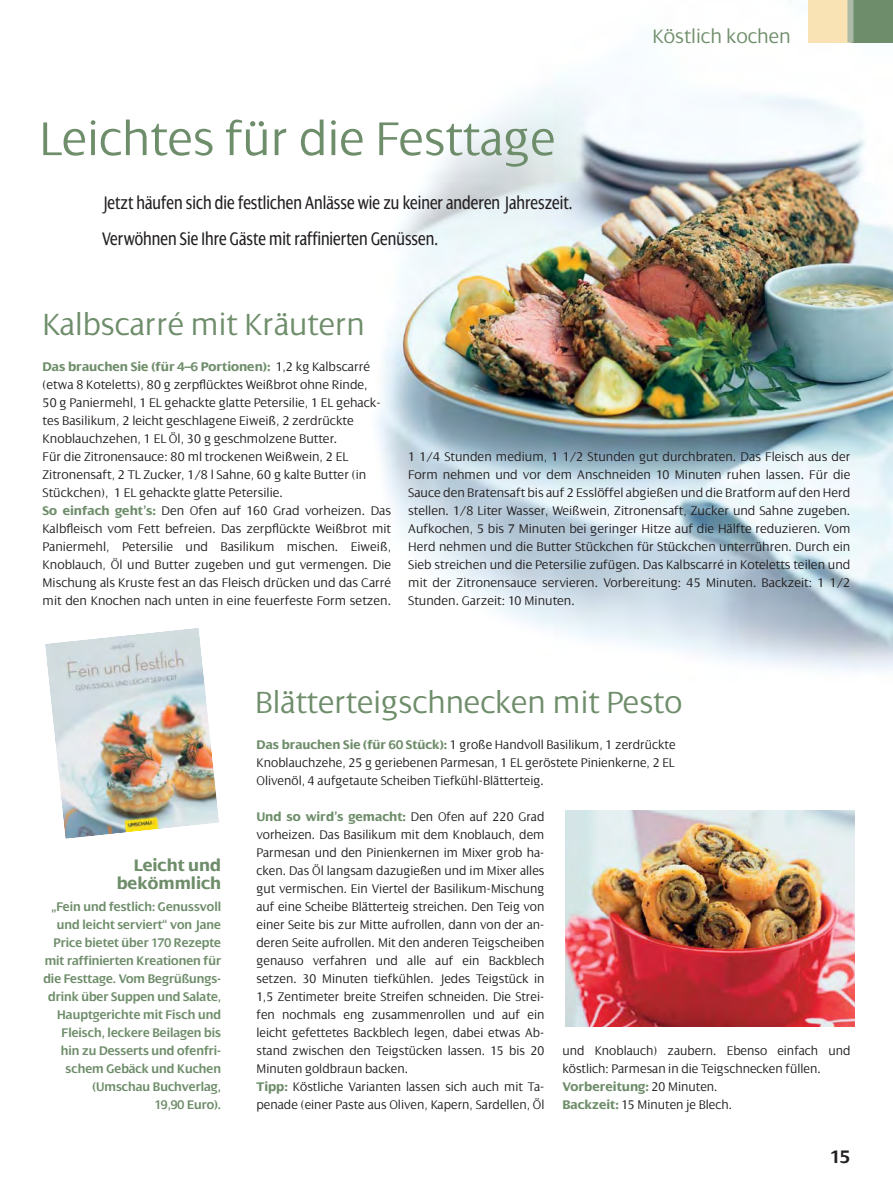
<style>
.page{position:relative;width:893px;height:1191px;background:#fff}
.page>*{position:absolute;margin:0;border:0;box-sizing:border-box;transform-origin:0 0}
.t1{font:300 51px "Dialog";color:#6e8d6a}
.t2{font:300 33px "Dialog";color:#6e8d6a}
.t3{font:300 21px "Dialog";color:#6e8d6a}
.t4{font:19.5px/36px "Dialog Cond";color:#231f20}
.t5{font:700 19.5px "Dialog";color:#231f20}
.t6{font:700 18px/18px "Dialog";color:#6e8d6a;text-align:right}
.t7{font:300 13.5px/18px "Dialog";color:#231f20}
.t8{font:600 13.5px/18px "Dialog";color:#6e8d6a;text-align:right}
.s1{font-weight:700;color:#6e8d6a}
</style>
<div class="page">
<img style="left:377px;top:54px;width:516px;height:617px">
<img style="left:566px;top:810px;width:289px;height:216px">
<img style="left:45px;top:628px;width:174px;height:211px">
<div style="left:850px;top:0;width:43px;height:43px;background:#6e8d6a"></div>
<div style="left:808px;top:0;width:42px;height:43px;background:#f9e3b4"></div>
<div style="left:847px;top:0;width:6px;height:43px;background:#adbaa6"></div>
<h1 class="t1" style="left:39px;top:119px;width:518px">Leichtes für die Festtage</h1>
<h3 class="t4" style="left:102px;top:186px;width:472px">Jetzt häufen sich die festlichen Anlässe wie zu keiner anderen Jahreszeit.<br>Verwöhnen Sie Ihre Gäste mit raffinierten Genüssen.</h3>
<h3 class="t3" style="left:652px;top:27px;width:140px">Köstlich kochen</h3>
<h2 class="t2" style="left:43px;top:311px;width:324px">Kalbscarré mit Kräutern</h2>
<p class="t7" style="left:43px;top:359px;width:350px"><span class="s1">Das brauchen Sie (für 4–6 Portionen):</span> 1,2 kg Kalbscarré (etwa 8 Koteletts), 80 g zerpflücktes Weißbrot ohne Rinde,<br>50 g Paniermehl, 1 EL gehackte glatte Petersilie, 1 EL gehack&shy;tes Basilikum, 2 leicht geschlagene Eiweiß, 2 zerdrückte Knoblauchzehen, 1 EL Öl, 30 g geschmolzene Butter.<br>Für die Zitronensauce: 80 ml trockenen Weißwein, 2 EL Zitronensaft, 2 TL Zucker, 1/8 l Sahne, 60 g kalte Butter (in Stückchen), 1 EL gehackte glatte Petersilie.<br><span class="s1">So einfach geht’s:</span> Den Ofen auf 160 Grad vorheizen. Das Kalbfleisch vom Fett befreien. Das zerpflückte Weißbrot mit Paniermehl, Petersilie und Basilikum mischen. Eiweiß, Knoblauch, Öl und Butter zugeben und gut vermengen. Die Mischung als Kruste fest an das Fleisch drücken und das Carré mit den Knochen nach unten in eine feuerfeste Form setzen.</p>
<p class="t7" style="left:408px;top:449px;width:444px;text-align:justify">1 1/4 Stunden medium, 1 1/2 Stunden gut durchbraten. Das Fleisch aus der Form nehmen und vor dem Anschneiden 10 Minuten ruhen lassen. Für die Sauce den Bratensaft bis auf 2 Esslöffel abgießen und die Bratform auf den Herd stellen. 1/8 Liter Wasser, Weißwein, Zitronensaft, Zucker und Sahne zugeben.<br>Aufkochen, 5 bis 7 Minuten bei geringer Hitze auf die Hälfte reduzieren. Vom Herd nehmen und die Butter Stückchen für Stückchen unterrühren. Durch ein Sieb streichen und die Petersilie zufügen. Das Kalbscarré in Koteletts teilen und mit der Zitronensauce servieren. Vorbereitung: 45 Minuten. Backzeit: 1 1/2<br>Stun den. Garzeit: 10 Minuten.</p>
<h2 class="t2" style="left:255px;top:689px;width:429px">Blätterteigschnecken mit Pesto</h2>
<h3 class="t6" style="left:117px;top:857px;width:106px">Leicht und bekömmlich</h3>
<p class="t8" style="left:43px;top:899px;width:179px">„Fein und festlich: Genussvoll und leicht serviert“ von Jane<br>Price bietet über 170 Rezepte mit raffinierten Kreationen für die Festtage. Vom Begrüßungs&shy;drink über Suppen und Salate,<br>Hauptgerichte mit Fisch und<br>Fleisch, leckere Beilagen bis hin zu Desserts und ofenfri&shy;schem Gebäck und Kuchen (Umschau Buchverlag,<br>19,90 Euro).</p>
<p class="t7" style="left:257px;top:737px;width:420px;text-align:justify"><span class="s1">Das brauchen Sie (für 60 Stück):</span> 1 große Handvoll Basilikum, 1 zerdrückte Knoblauchzehe, 25 g geriebenen Parmesan, 1 EL geröstete Pinienkerne, 2 EL Olivenöl, 4 aufgetaute Scheiben Tiefkühl-Blätterteig.</p>
<p class="t7" style="left:256px;top:809px;width:289px"><span class="s1">Und so wird’s gemacht:</span> Den Ofen auf 220 Grad vorheizen. Das Basilikum mit dem Knoblauch, dem Parmesan und den Pinienkernen im Mixer grob ha&shy;cken. Das Öl langsam dazugießen und im Mixer alles gut vermischen. Ein Viertel der Basilikum-Mischung auf eine Scheibe Blätterteig streichen. Den Teig von einer Seite bis zur Mitte aufrollen, dann von der an&shy;deren Seite aufrollen. Mit den anderen Teigscheiben genauso verfahren und alle auf ein Backblech setzen. 30 Minuten tiefkühlen. Jedes Teigstück in 1,5 Zentimeter breite Streifen schneiden. Die Strei&shy;fen nochmals eng zusammenrollen und auf ein leicht gefettetes Backblech legen, dabei etwas Ab&shy;stand zwischen den Teigstücken lassen. 15 bis 20<br>Minuten goldbraun backen.<br><span class="s1">Tipp:</span> Köstliche Varianten lassen sich auch mit Ta&shy;penade (einer Paste aus Oliven, Kapern, Sardellen, Öl</p>
<p class="t7" style="left:562px;top:1043px;width:289px">und Knoblauch) zaubern. Ebenso einfach und köstlich: Parmesan in die Teigschnecken füllen.<br><span class="s1">Vorbereitung:</span> 20 Minuten.<br><span class="s1">Backzeit:</span> 15 Minuten je Blech.</p>
<h3 class="t5" style="left:830px;top:1149px;width:22px">15</h3>
</div>
